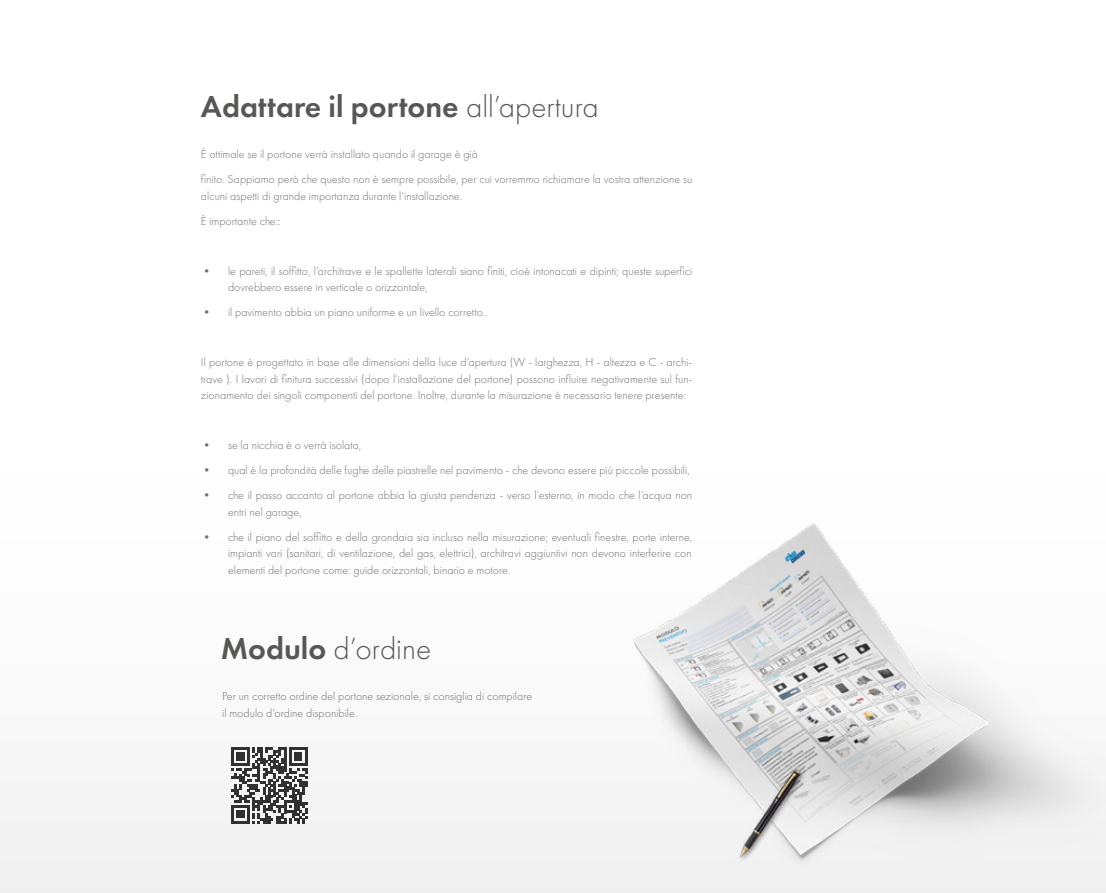
<style>
.page{position:relative;width:1106px;height:893px;background:#fff}
.page>*{position:absolute;margin:0;border:0;box-sizing:border-box;transform-origin:0 0}
.t1{font:600 31.5px "Futura PT";color:#575756}
.t2{font:300 31.5px "Futura PT";color:#575756}
.t3{font:300 12px/16.5px "Futura PT";color:#706f6f}
.s1{font-weight:300}
.s2{font-weight:600}
</style>
<div class="page">
<img style="left:527px;top:524px;width:579px;height:369px">
<svg style="left:231px;top:747px;width:76px;height:77px"></svg>
<h1 class="t1" style="left:201px;top:87px;width:399px">Adattare il portone <span class="s1">all’apertura</span></h1>
<p class="t3" style="left:201px;top:142px;width:493px;line-height:25px">È ottimale se il portone verrà installato quando il garage è già<br>finito. Sappiamo però che questo non è sempre possibile, per cui vorremmo richiamare la vostra attenzione su</p>
<p class="t3" style="left:201px;top:183px;width:263px;line-height:25px">alcuni aspetti di grande importanza durante l’installazione.<br>È importante che::</p>
<p class="t3" style="left:228px;top:262px;width:466px;text-indent:-27px">• le pareti, il soffitto, l’architrave e le spallette laterali siano finiti, cioè intonacati e dipinti; queste superfici dovrebbero essere in verticale o orizzontale,</p>
<p class="t3" style="left:201px;top:304px;width:288px">• il pavimento abbia un piano uniforme e un livello corretto..</p>
<p class="t3" style="left:201px;top:354px;width:493px;text-align:justify">Il portone è progettato in base alle dimensioni della luce d’apertura (W - larghezza, H - altezza e C - archi&shy;trave ). I lavori di finitura successivi (dopo l’installazione del portone) possono influire negativamente sul fun&shy;zionamento dei singoli componenti del portone. Inoltre, durante la misurazione è necessario tenere presente:</p>
<p class="t3" style="left:201px;top:437px;width:162px">• se la nicchia è o verrà isolata,</p>
<p class="t3" style="left:201px;top:462px;width:490px">• qual è la profondità delle fughe delle piastrelle nel pavimento - che devono essere più piccole possibili,</p>
<p class="t3" style="left:228px;top:487px;width:466px;text-indent:-27px">• che il passo accanto al portone abbia la giusta pendenza - verso l’esterno, in modo che l’acqua non entri nel garage,</p>
<p class="t3" style="left:228px;top:529px;width:466px;text-align:justify;text-indent:-27px">• che il piano del soffitto e della grondaia sia incluso nella misurazione; eventuali finestre, porte interne, impianti vari (sanitari, di ventilazione, del gas, elettrici), architravi aggiuntivi non devono interferire con elementi del portone come: guide orizzontali, binario e motore.</p>
<h1 class="t2" style="left:221px;top:630px;width:212px"><span class="s2">Modulo</span> d’ordine</h1>
<p class="t3" style="left:222px;top:688px;width:311px">Per un corretto ordine del portone sezionale, si consiglia di compilare il modulo d’ordine disponibile.</p>
</div>
